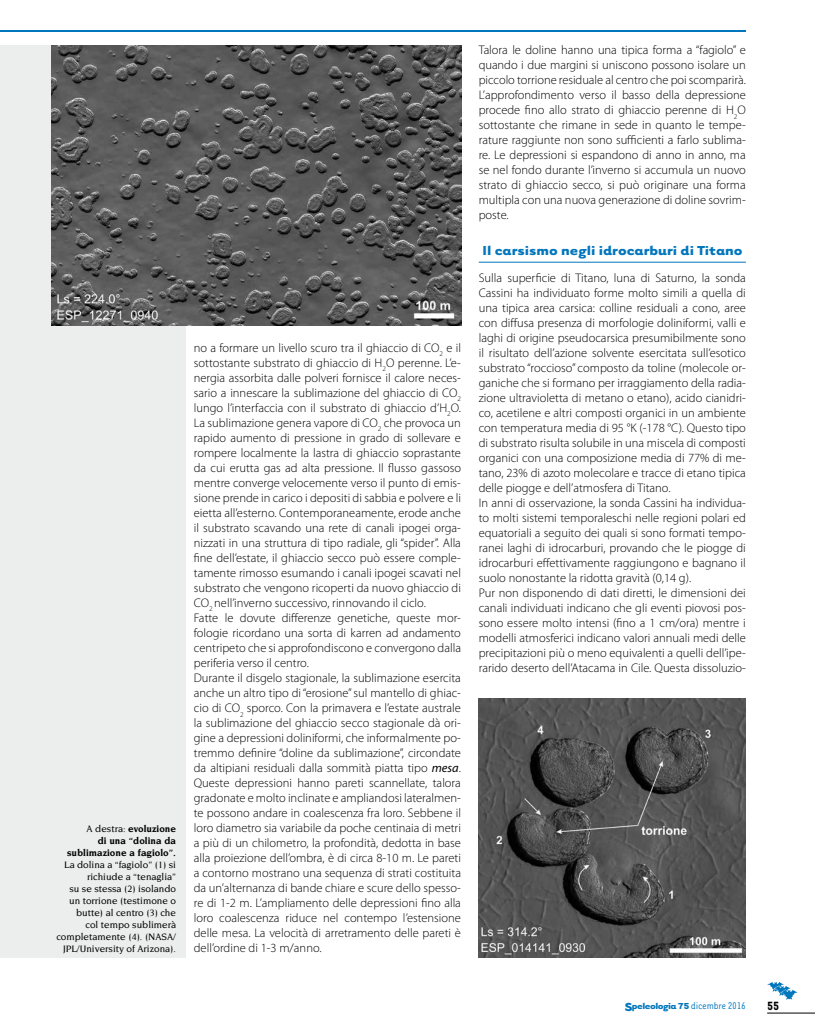
<style>
.page{position:relative;width:815px;height:1028px;background:#fff}
.page>*{position:absolute;margin:0;border:0;box-sizing:border-box;transform-origin:0 0}
.t1{font:700 15px "Tarzana Wide";color:#0076bd}
.t2{font:700 13.75px "Tarzana Narrow";color:#000}
.t3{font:300 12.5px/15px "Myriad Pro";color:#000}
.t4{font:500 10px/12px "Novarese";color:#000;text-align:right}
.t5{font:700 10px/12px "Novarese";color:#000;text-align:right}
.t6{font:700 10px "Tarzana Wide";letter-spacing:-.05em;color:#0076bd}
.s1{font-weight:500}
.s2{font-weight:400;font-style:italic}
.s3{font-size:13.5px}
.s4{font-family:"Tarzana Narrow";font-weight:400;font-size:11.25px}
</style>
<div class="page">
<hr style="left:767px;top:1012px;width:48px;height:1px;background:#000">
<img style="left:767px;top:982px;width:30px;height:18px">
<hr style="left:0;top:30px;width:746px;height:2px;background:#0076bd">
<hr style="left:0;top:974px;width:1px;height:54px;background:#0076bd">
<div style="left:0;top:45px;width:185px;height:912px;background:#eceded"></div>
<hr style="left:479px;top:262px;width:267px;height:1px;background:#0076bd">
<img style="left:51px;top:46px;width:410px;height:279px">
<img style="left:479px;top:699px;width:267px;height:258px">
<p class="t5" style="left:67px;top:822px;width:110px"><span class="s1">A destra:</span> evoluzione<br>di una “dolina da sublimazione a fagiolo”.</p>
<p class="t4" style="left:56px;top:858px;width:121px">La dolina a “fagiolo” (1) si richiude a “tenaglia”<br>su se stessa (2) isolando un torrione (testimone o butte) al centro (3) che<br>col tempo sublimerà completamente (4). (NASA/<br>JPL/University of Arizona).</p>
<p class="t3" style="left:194px;top:340px;width:269px">no a formare un livello scuro tra il ghiaccio di CO<sub>2</sub> e il sottostante substrato di ghiaccio di H<sub>2</sub>O perenne. L’e&shy;nergia assorbita dalle polveri fornisce il calore neces&shy;sario a innescare la sublimazione del ghiaccio di CO<sub>2 </sub>lungo l’interfaccia con il substrato di ghiaccio d’H<sub>2</sub>O.<br>La sublimazione genera vapore di CO<sub>2</sub> che provoca un rapido aumento di pressione in grado di sollevare e rompere localmente la lastra di ghiaccio soprastante da cui erutta gas ad alta pressione. Il flusso gassoso mentre converge velocemente verso il punto di emis&shy;sione prende in carico i depositi di sabbia e polvere e li eietta all’esterno. Contemporaneamente, erode anche il substrato scavando una rete di canali ipogei orga&shy;nizzati in una struttura di tipo radiale, gli “spider”. Alla fine dell’estate, il ghiaccio secco può essere comple&shy;tamente rimosso esumando i canali ipogei scavati nel substrato che vengono ricoperti da nuovo ghiaccio di CO<sub>2</sub> nell’inverno successivo, rinnovando il ciclo.<br>Fatte le dovute differenze genetiche, queste mor&shy;fologie ricordano una sorta di karren ad andamento centripeto che si approfondiscono e convergono dalla periferia verso il centro.<br>Durante il disgelo stagionale, la sublimazione esercita anche un altro tipo di “erosione” sul mantello di ghiac&shy;cio di CO<sub>2</sub> sporco. Con la primavera e l’estate australe la sublimazione del ghiaccio secco stagionale dà ori&shy;gine a depressioni doliniformi, che informalmente po&shy;tremmo definire “doline da sublimazione”, circondate da altipiani residuali dalla sommità piatta tipo <span class="s2">mesa</span>.<br>Queste depressioni hanno pareti scannellate, talora gradonate e molto inclinate e ampliandosi lateralmen&shy;te possono andare in coalescenza fra loro. Sebbene il loro diametro sia variabile da poche centinaia di metri a più di un chilometro, la profondità, dedotta in base alla proiezione dell’ombra, è di circa 8-10 m. Le pareti a contorno mostrano una sequenza di strati costituita da un’alternanza di bande chiare e scure dello spesso&shy;re di 1-2 m. L’ampliamento delle depressioni fino alla loro coalescenza riduce nel contempo l’estensione delle mesa. La velocità di arretramento delle pareti è dell’ordine di 1-3 m/anno.</p>
<p class="t3" style="left:479px;top:43px;width:269px;text-align:justify">Talora le doline hanno una tipica forma a “fagiolo” e quando i due margini si uniscono possono isolare un piccolo torrione residuale al centro che poi scomparirà.<br>L’approfondimento verso il basso della depressione procede fino allo strato di ghiaccio perenne di H<sub>2</sub>O sottostante che rimane in sede in quanto le tempe&shy;rature raggiunte non sono sufficienti a farlo sublima&shy;re. Le depressioni si espandono di anno in anno, ma se nel fondo durante l’inverno si accumula un nuovo strato di ghiaccio secco, si può originare una forma multipla con una nuova generazione di doline sovrim&shy;poste.</p>
<p class="t1" style="left:482px;top:240px;width:262px">Il carsismo negli idrocarburi di Titano</p>
<p class="t3" style="left:479px;top:270px;width:269px">Sulla superficie di Titano, luna di Saturno, la sonda Cassini ha individuato forme molto simili a quella di una tipica area carsica: colline residuali a cono, aree con diffusa presenza di morfologie doliniformi, valli e laghi di origine pseudocarsica presumibilmente sono il risultato dell’azione solvente esercitata sull’esotico substrato “roccioso” composto da toline (molecole or&shy;ganiche che si formano per irraggiamento della radia&shy;zione ultravioletta di metano o etano), acido cianidri&shy;co, acetilene e altri composti organici in un ambiente con temperatura media di 95 °K (-178 °C). Questo tipo di substrato risulta solubile in una miscela di composti organici con una composizione media di 77% di me&shy;tano, 23% di azoto molecolare e tracce di etano tipica delle piogge e dell’atmosfera di Titano.<br>In anni di osservazione, la sonda Cassini ha individua&shy;to molti sistemi temporaleschi nelle regioni polari ed equatoriali a seguito dei quali si sono formati tempo&shy;ranei laghi di idrocarburi, provando che le piogge di idrocarburi effettivamente raggiungono e bagnano il suolo nonostante la ridotta gravità (0,14 g).<br>Pur non disponendo di dati diretti, le dimensioni dei canali individuati indicano che gli eventi piovosi pos&shy;sono essere molto intensi (fino a 1 cm/ora) mentre i modelli atmosferici indicano valori annuali medi delle precipitazioni più o meno equivalenti a quelli dell’ipe&shy;rarido deserto dell’Atacama in Cile. Questa dissoluzio-</p>
<p class="t6" style="left:625px;top:999px;width:123px"><span class="s3">S</span>peleologia 75 <span class="s4">dicembre 2016</span></p>
<p class="t2" style="left:767px;top:997px;width:14px">55</p>
</div>
